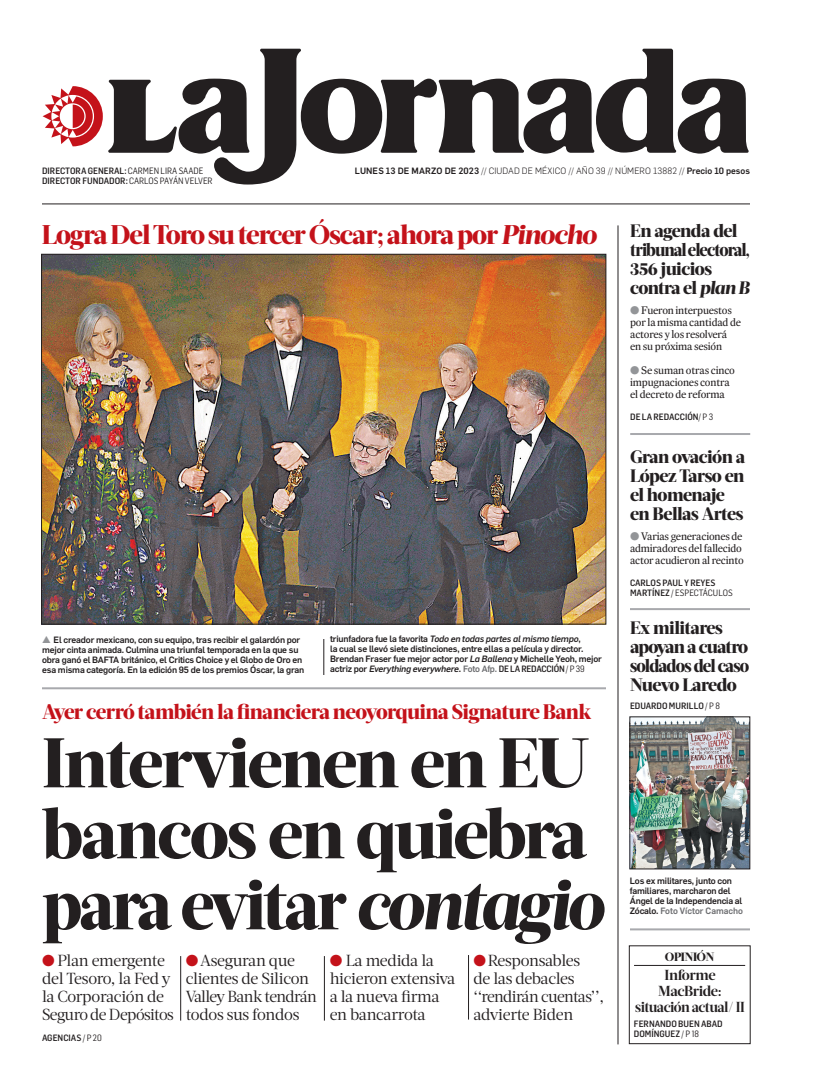
<style>
.page{position:relative;width:822px;height:1089px;background:#fff}
.page>*{position:absolute;margin:0;border:0;box-sizing:border-box;transform-origin:0 0}
.CABEZA_72{font:800 70px/71px "Acta Headline";letter-spacing:-.035em;color:#231f20}
.CABEZA_FOTO_24{font:800 27px "Acta Headline";letter-spacing:-.04em;color:#c4121a}
.BALAZO_ROJO_19{font:800 21px "Acta Headline";letter-spacing:-.03em;color:#c4121a}
.AVISO_18{font:800 18px/19px "Acta Headline";letter-spacing:-.04em;color:#231f20}
.SUMARIO_17{font:16px/18px "Acta Deck";letter-spacing:-.025em;color:#231f20}
.CABEZA_20{font:700 14.5px/16px "Acta Headline";letter-spacing:-.04em;color:#231f20;text-align:center}
.CABEZA_56{font:800 12px "Acta Headline";letter-spacing:-.04em;color:#231f20}
.SUMARIO_9_5{font:11px/12px "Expresso Tx";letter-spacing:-.02em;color:#231f20}
.PIE_DE_FOTO_SIN_PLEC{font:500 9px/10px "Flama";letter-spacing:-.02em;color:#231f20}
.SUMARIO_9_5-2{font:500 9px/10px "Flama Semicond";color:#231f20}
.FECHA_AÑO_NUM_PORTAD{font:300 9px "Flama";letter-spacing:.015em;color:#231f20}
.CREDITO_PORTADA{font:500 9px "Flama Semicond";color:#231f20}
.s1{font-weight:400}
.s2{font-weight:500}
.s3{font-style:italic}
.s4{color:#939598}
.s5{color:#6c6d70}
.s6{font-family:"Flama Semicond"}
.s7{font-family:"Flama Semicond";font-weight:400}
.s8{color:#c4121a}
</style>
<div class="page">
<svg style="left:43px;top:49px;width:706px;height:136px"></svg>
<hr style="left:42px;top:204px;width:708px;height:1px;background:#231f20">
<hr style="left:618px;top:225px;width:1px;height:819px;background:#231f20">
<hr style="left:181px;top:956px;width:1px;height:65px;background:#231f20">
<hr style="left:324px;top:956px;width:1px;height:65px;background:#231f20">
<hr style="left:468px;top:955px;width:1px;height:65px;background:#231f20">
<img style="left:43px;top:256px;width:561px;height:366px">
<hr style="left:324px;top:639px;width:1px;height:36px;background:#231f20">
<hr style="left:42px;top:687px;width:564px;height:2px;background:#a8a9ad">
<hr style="left:630px;top:433px;width:120px;height:2px;background:#a8a9ad">
<hr style="left:630px;top:608px;width:120px;height:2px;background:#a8a9ad">
<hr style="left:630px;top:928px;width:120px;height:2px;background:#a8a9ad">
<img style="left:632px;top:719px;width:116px;height:148px">
<div style="left:630px;top:717px;width:120px;height:152px;border:1px solid #231f20"></div>
<div style="left:629px;top:946px;width:121px;height:98px;border:1px solid #231f20"></div>
<hr style="left:634px;top:965px;width:111px;height:1px;background:#231f20">
<p class="CREDITO_PORTADA" style="left:42px;top:165px;width:163px">DIRECTORA GENERAL: <span class="s1">CARMEN LIRA SAADE</span></p>
<p class="FECHA_AÑO_NUM_PORTAD" style="left:355px;top:164px;width:397px"><span class="s2">LUNES 13 DE MARZO DE 2023</span> // CIUDAD DE MÉXICO // AÑO 39 // NÚMERO 13882 // <span class="s2">Precio 10 pesos</span></p>
<p class="CREDITO_PORTADA" style="left:42px;top:175px;width:172px">DIRECTOR FUNDADOR: <span class="s1">CARLOS PAYÁN VELVER</span></p>
<p class="CABEZA_FOTO_24" style="left:42px;top:219px;width:556px">Logra Del Toro su tercer Óscar; ahora por <span class="s3">Pinocho</span></p>
<p class="PIE_DE_FOTO_SIN_PLEC" style="left:42px;top:634px;width:264px"><span class="s4">▲</span> El creador mexicano, con su equipo, tras recibir el galardón por mejor cinta animada. Culmina una triunfal temporada en la que su obra ganó el BAFTA británico, el Critics Choice y el Globo de Oro en esa misma categoría. En la edición 95 de los premios Óscar, la gran</p>
<p class="PIE_DE_FOTO_SIN_PLEC" style="left:330px;top:634px;width:273px">triunfadora fue la favorita <span class="s3">Todo en todas partes al mismo tiempo</span>,<br>la cual se llevó siete distinciones, entre ellas a película y director.<br>Brendan Fraser fue mejor actor por <span class="s3">La Ballena</span> y Michelle Yeoh, mejor actriz por <span class="s3">Everything everywhere</span>. <span class="s5">Foto Afp.</span> <span class="s6">DE LA REDACCIÓN</span> <span class="s7">/ P 39</span></p>
<p class="BALAZO_ROJO_19" style="left:42px;top:699px;width:551px">Ayer cerró también la financiera neoyorquina Signature Bank</p>
<p class="CABEZA_72" style="left:42px;top:728px;width:563px">Intervienen en EU bancos en quiebra para evitar <span class="s3">contagio</span></p>
<p class="SUMARIO_17" style="left:42px;top:952px;width:133px"><span class="s8">●</span> Plan emergente del Tesoro, la Fed y la Corporación de<br>Seguro de Depósitos</p>
<p class="SUMARIO_17" style="left:186px;top:952px;width:133px"><span class="s8">●</span> Aseguran que clientes de Silicon<br>Valley Bank tendrán todos sus fondos</p>
<p class="SUMARIO_17" style="left:330px;top:952px;width:127px"><span class="s8">●</span> La medida la hicieron extensiva a la nueva firma en bancarrota</p>
<p class="SUMARIO_17" style="left:474px;top:952px;width:132px"><span class="s8">●</span> Responsables<br>de las debacles ‘‘rendirán cuentas’’, advierte Biden</p>
<p class="SUMARIO_9_5-2" style="left:42px;top:1033px;width:61px">AGENCIAS <span class="s1">/ P 20</span></p>
<p class="AVISO_18" style="left:630px;top:221px;width:121px">En agenda del tribunal electoral,<br>356 juicios contra el <span class="s3">plan B</span></p>
<p class="SUMARIO_9_5" style="left:630px;top:304px;width:112px"><span class="s4">●</span> Fueron interpuestos por la misma cantidad de actores y los resolverá en su próxima sesión</p>
<p class="SUMARIO_9_5" style="left:630px;top:364px;width:106px"><span class="s4">●</span> Se suman otras cinco impugnaciones contra el decreto de reforma</p>
<p class="SUMARIO_9_5-2" style="left:630px;top:411px;width:85px">DE LA REDACCIÓN<span class="s1">/ P 3</span></p>
<p class="AVISO_18" style="left:630px;top:447px;width:117px">Gran ovación a<br>López Tarso en el homenaje en Bellas Artes</p>
<p class="SUMARIO_9_5" style="left:630px;top:530px;width:115px"><span class="s4">●</span> Varias generaciones de admiradores del fallecido actor acudieron al recinto</p>
<p class="SUMARIO_9_5-2" style="left:630px;top:577px;width:104px">CARLOS PAUL Y REYES<br>MARTÍNEZ <span class="s1">/ ESPECTÁCULOS</span></p>
<p class="AVISO_18" style="left:630px;top:618px;width:121px">Ex militares apoyan a cuatro soldados del caso<br>Nuevo Laredo</p>
<p class="SUMARIO_9_5-2" style="left:630px;top:701px;width:91px">EDUARDO MURILLO <span class="s1">/ P 8</span></p>
<p class="PIE_DE_FOTO_SIN_PLEC" style="left:630px;top:875px;width:115px">Los ex militares, junto con familiares, marcharon del<br>Ángel de la Independencia al<br>Zócalo. <span class="s5">Foto Víctor Camacho</span></p>
<p class="CABEZA_56" style="left:665px;top:949px;width:51px">OPINIÓN</p>
<p class="CABEZA_20" style="left:635px;top:967px;width:111px">Informe<br>MacBride: situación actual/ II</p>
<p class="SUMARIO_9_5-2" style="left:634px;top:1018px;width:90px">FERNANDO BUEN ABAD<br>DOMÍNGUEZ <span class="s1">/ P 18</span></p>
</div>
